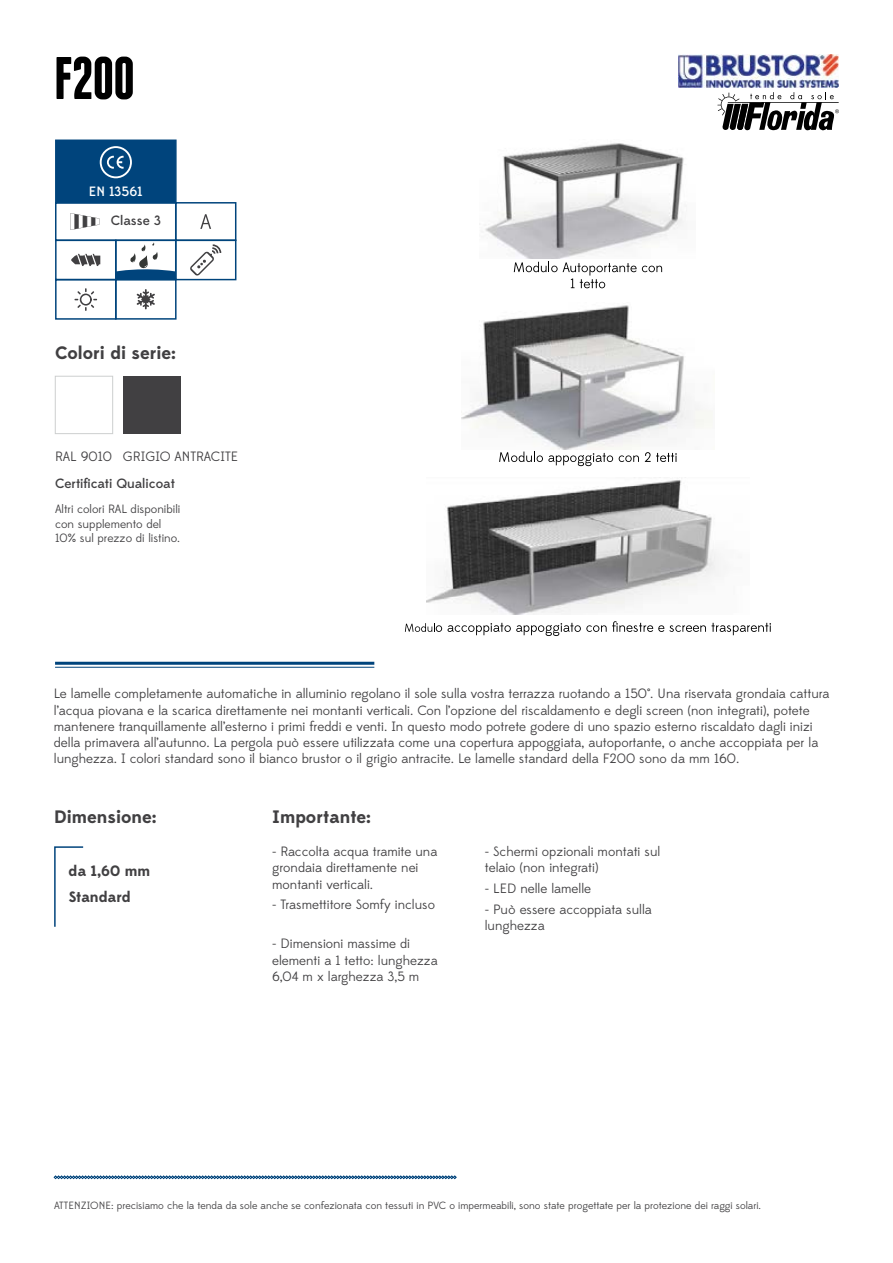
<style>
.page{position:relative;width:893px;height:1263px;background:#fff}
.page>*{position:absolute;margin:0;border:0;box-sizing:border-box;transform-origin:0 0}
.t1{font:700 60px "Franchise";color:#000}
.t2{font:700 18px "Edmondsans";color:#414042}
.t3{font:700 15px "Edmondsans";color:#414042}
.t4{font:13.5px/16.2px "Edmondsans";color:#414042}
.t5{font:500 13.5px "Edmondsans";color:#414042}
.t6{font:500 13.5px "Edmondsans";color:#fff}
.t7{font:12px/14.4px "Edmondsans";color:#414042}
.t8{font:10.5px "Edmondsans";color:#414042}
</style>
<div class="page">
<svg style="left:54px;top:1175px;width:403px;height:4px;background:#668eb0"></svg>
<div style="left:55px;top:140px;width:122px;height:64px;background:#00447c;border:2px solid #00447c"></div>
<div style="left:55px;top:279px;width:62px;height:41px;border:2px solid #00447c"></div>
<div style="left:55px;top:240px;width:62px;height:40px;border:2px solid #00447c"></div>
<div style="left:100px;top:146px;width:32px;height:32px;border:2px solid #fff;border-radius:50%"></div>
<svg style="left:107px;top:156px;width:17px;height:13px"></svg>
<svg style="left:71px;top:254px;width:29px;height:12px"></svg>
<svg style="left:74px;top:288px;width:23px;height:23px"></svg>
<hr style="left:55px;top:662px;width:319px;height:3px;background:#00447c">
<hr style="left:55px;top:667px;width:319px;height:1px;background:#00447c">
<div style="left:175px;top:202px;width:61px;height:39px;border:2px solid #00447c"></div>
<svg style="left:200px;top:214px;width:11px;height:15px"></svg>
<svg style="left:54px;top:846px;width:30px;height:81px"></svg>
<div style="left:115px;top:279px;width:62px;height:41px;border:2px solid #00447c"></div>
<svg style="left:137px;top:289px;width:18px;height:20px"></svg>
<div style="left:115px;top:240px;width:62px;height:40px;border:2px solid #00447c"></div>
<svg style="left:116px;top:242px;width:59px;height:38px"></svg>
<div style="left:175px;top:240px;width:61px;height:40px;border:2px solid #00447c"></div>
<svg style="left:190px;top:244px;width:31px;height:32px"></svg>
<div style="left:55px;top:202px;width:122px;height:39px;border:2px solid #00447c"></div>
<svg style="left:70px;top:213px;width:29px;height:17px"></svg>
<svg style="left:717px;top:92px;width:122px;height:39px"></svg>
<svg style="left:514px;top:262px;width:148px;height:26px"></svg>
<img style="left:481px;top:143px;width:203px;height:115px">
<svg style="left:405px;top:621px;width:366px;height:15px"></svg>
<img style="left:427px;top:480px;width:292px;height:134px">
<svg style="left:499px;top:451px;width:114px;height:15px"></svg>
<svg style="left:619px;top:455px;width:20px;height:7px"></svg>
<svg style="left:645px;top:452px;width:32px;height:10px"></svg>
<img style="left:461px;top:305px;width:252px;height:144px">
<img style="left:679px;top:54px;width:160px;height:34px">
<div style="left:55px;top:376px;width:58px;height:58px;border:1px solid #cdcfcf"></div>
<div style="left:123px;top:376px;width:57px;height:58px;background:#414042"></div>
<h1 class="t1" style="left:54px;top:50px;width:83px">f200</h1>
<p class="t6" style="left:89px;top:183px;width:55px">EN 13561</p>
<p class="t5" style="left:111px;top:212px;width:52px">Classe 3</p>
<h2 class="t2" style="left:55px;top:342px;width:123px">Colori di serie:</h2>
<p class="t4" style="left:55px;top:449px;width:184px">RAL 9010 GRIGIO ANTRACITE</p>
<p class="t5" style="left:55px;top:475px;width:121px">Certificati Qualicoat</p>
<p class="t7" style="left:55px;top:502px;width:127px">Altri colori RAL disponibili con supplemento del<br>10% sul prezzo di listino.</p>
<p class="t4" style="left:54px;top:686px;width:777px">Le lamelle completamente automatiche in alluminio regolano il sole sulla vostra terrazza ruotando a 150°. Una riservata grondaia cattura l’acqua piovana e la scarica direttamente nei montanti verticali. Con l’opzione del riscaldamento e degli screen (non integrati), potete mantenere tranquillamente all’esterno i primi freddi e venti. In questo modo potrete godere di uno spazio esterno riscaldato dagli inizi della primavera all’autunno. La pergola può essere utilizzata come una copertura appoggiata, autoportante, o anche accoppiata per la lunghezza. I colori standard sono il bianco brustor o il grigio antracite. Le lamelle standard della F200 sono da mm 160.</p>
<h2 class="t2" style="left:54px;top:806px;width:104px">Dimensione:</h2>
<p class="t3" style="left:69px;top:861px;width:83px">da 1,60 mm</p>
<p class="t3" style="left:69px;top:887px;width:64px">Standard</p>
<h2 class="t2" style="left:272px;top:806px;width:100px">Importante:</h2>
<p class="t4" style="left:272px;top:844px;width:167px">- Raccolta acqua tramite una grondaia direttamente nei montanti verticali.</p>
<p class="t4" style="left:272px;top:897px;width:164px">- Trasmettitore Somfy incluso</p>
<p class="t4" style="left:272px;top:936px;width:167px">- Dimensioni massime di elementi a 1 tetto: lunghezza<br>6,04 m x larghezza 3,5 m</p>
<p class="t4" style="left:485px;top:844px;width:177px">- Schermi opzionali montati sul telaio (non integrati)</p>
<p class="t4" style="left:485px;top:881px;width:108px">- LED nelle lamelle</p>
<p class="t4" style="left:485px;top:902px;width:169px">- Può essere accoppiata sulla lunghezza</p>
<p class="t8" style="left:54px;top:1199px;width:709px">ATTENZIONE: precisiamo che la tenda da sole anche se confezionata con tessuti in PVC o impermeabili, sono state progettate per la protezione dei raggi solari.</p>
</div>
